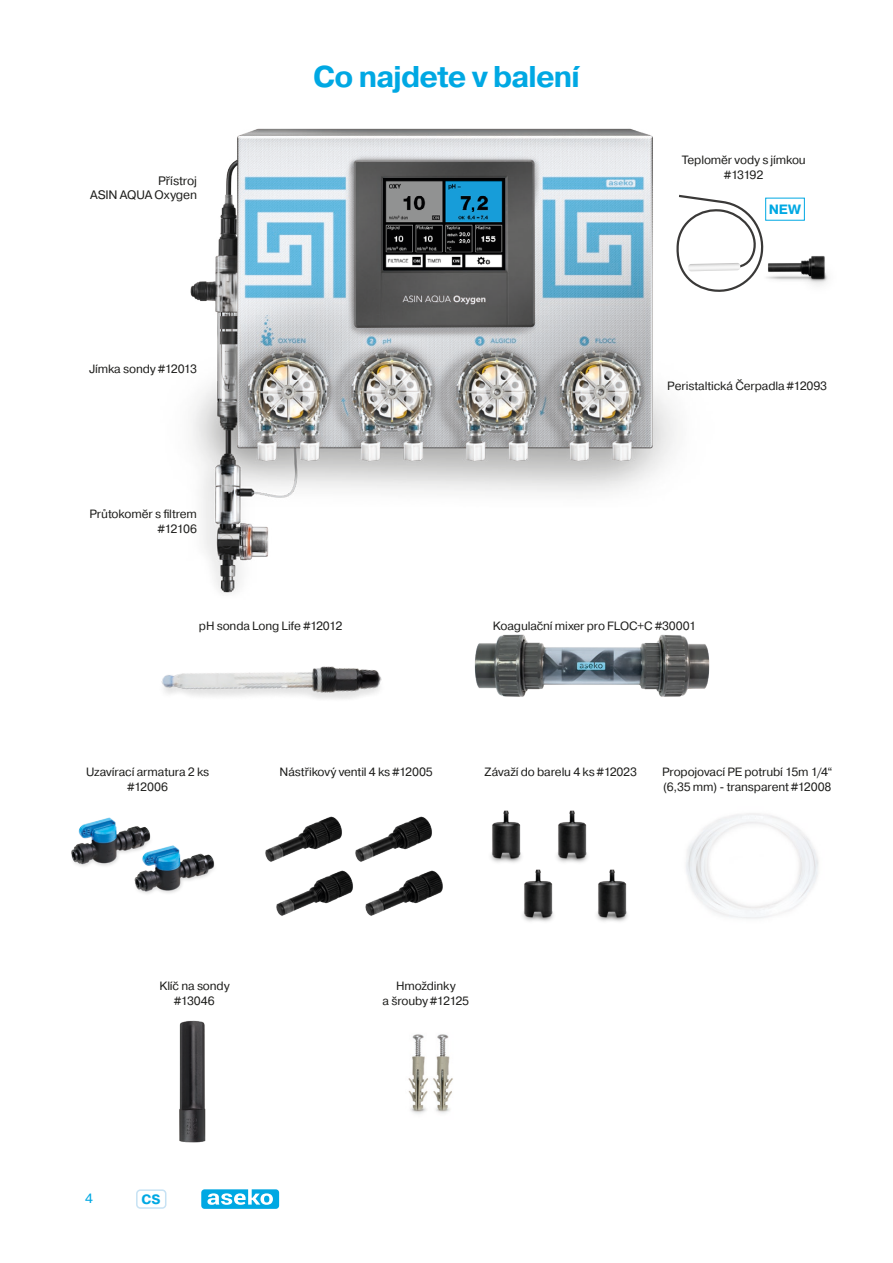
<style>
.page{position:relative;width:893px;height:1263px;background:#fff}
.page>*{position:absolute;margin:0;border:0;box-sizing:border-box;transform-origin:0 0}
.Nadpis_1{font:700 30px "Pragmatica";letter-spacing:-.03em;color:#00a8e3}
.Label{font:700 13.5px "Pragmatica";color:#00a8e3}
.t1{font:13.5px "Pragmatica";color:#00a8e3}
.Label-2{font:12.3px/14.2px "Pragmatica";letter-spacing:-.015em;color:#1d1d1b;text-align:right}
.Label-3{font:12px/15px "Pragmatica";letter-spacing:-.01em;color:#1d1d1b;text-align:center}
</style>
<div class="page">
<div style="left:136px;top:1189px;width:30px;height:20px;border:2px solid #c7e2f4;border-radius:4px"></div>
<svg style="left:201px;top:1189px;width:78px;height:20px"></svg>
<img style="left:190px;top:128px;width:486px;height:466px">
<img style="left:408px;top:1034px;width:45px;height:80px">
<img style="left:161px;top:666px;width:221px;height:33px">
<img style="left:179px;top:1020px;width:27px;height:123px">
<img style="left:384px;top:179px;width:121px;height:91px">
<img style="left:686px;top:813px;width:133px;height:106px">
<img style="left:71px;top:817px;width:68px;height:50px">
<img style="left:116px;top:827px;width:99px;height:67px">
<img style="left:490px;top:810px;width:31px;height:53px">
<img style="left:498px;top:854px;width:56px;height:68px">
<img style="left:532px;top:810px;width:55px;height:68px">
<img style="left:572px;top:854px;width:56px;height:68px">
<img style="left:276px;top:816px;width:65px;height:30px">
<img style="left:265px;top:846px;width:85px;height:70px">
<img style="left:341px;top:816px;width:91px;height:77px">
<img style="left:351px;top:846px;width:92px;height:70px">
<img style="left:768px;top:256px;width:60px;height:29px">
<svg style="left:666px;top:180px;width:102px;height:116px"></svg>
<div style="left:765px;top:198px;width:40px;height:23px;border:1px solid #00a8e3"></div>
<img style="left:474px;top:634px;width:236px;height:63px">
<p class="Label-2" style="left:90px;top:174px;width:108px">Přístroj<br>ASIN AQUA Oxygen</p>
<p class="Label-3" style="left:89px;top:362px;width:110px">Jímka sondy #12013</p>
<p class="Label-3" style="left:89px;top:506px;width:109px;text-align:right">Průtokoměr s filtrem #12106</p>
<p class="Nadpis_1" style="left:313px;top:58px;width:268px">Co najdete v balení</p>
<p class="Label-3" style="left:682px;top:152px;width:126px">Teploměr vody s jímkou #13192</p>
<p class="Label" style="left:769px;top:201px;width:34px">NEW</p>
<p class="Label-3" style="left:667px;top:379px;width:161px">Peristaltická Čerpadla #12093</p>
<p class="Label-3" style="left:199px;top:618px;width:145px">pH sonda Long Life #12012</p>
<p class="Label-3" style="left:493px;top:618px;width:205px">Koagulační mixer pro FLOC+C #30001</p>
<p class="Label-3" style="left:86px;top:764px;width:125px">Uzavírací armatura 2 ks #12006</p>
<p class="Label-3" style="left:280px;top:764px;width:155px">Nástřikový ventil 4 ks #12005</p>
<p class="Label-3" style="left:485px;top:764px;width:154px">Závaží do barelu 4 ks #12023</p>
<p class="Label-3" style="left:662px;top:764px;width:172px;text-align:left">Propojovací PE potrubí 15m 1/4“ (6,35 mm) - transparent #12008</p>
<p class="Label-3" style="left:159px;top:978px;width:72px">Klíč na sondy #13046</p>
<p class="t1" style="left:85px;top:1190px;width:9px">4</p>
<p class="Label" style="left:141px;top:1190px;width:20px">CS</p>
<p class="Label-3" style="left:382px;top:978px;width:88px">Hmoždinky<br>a šrouby #12125</p>
</div>
